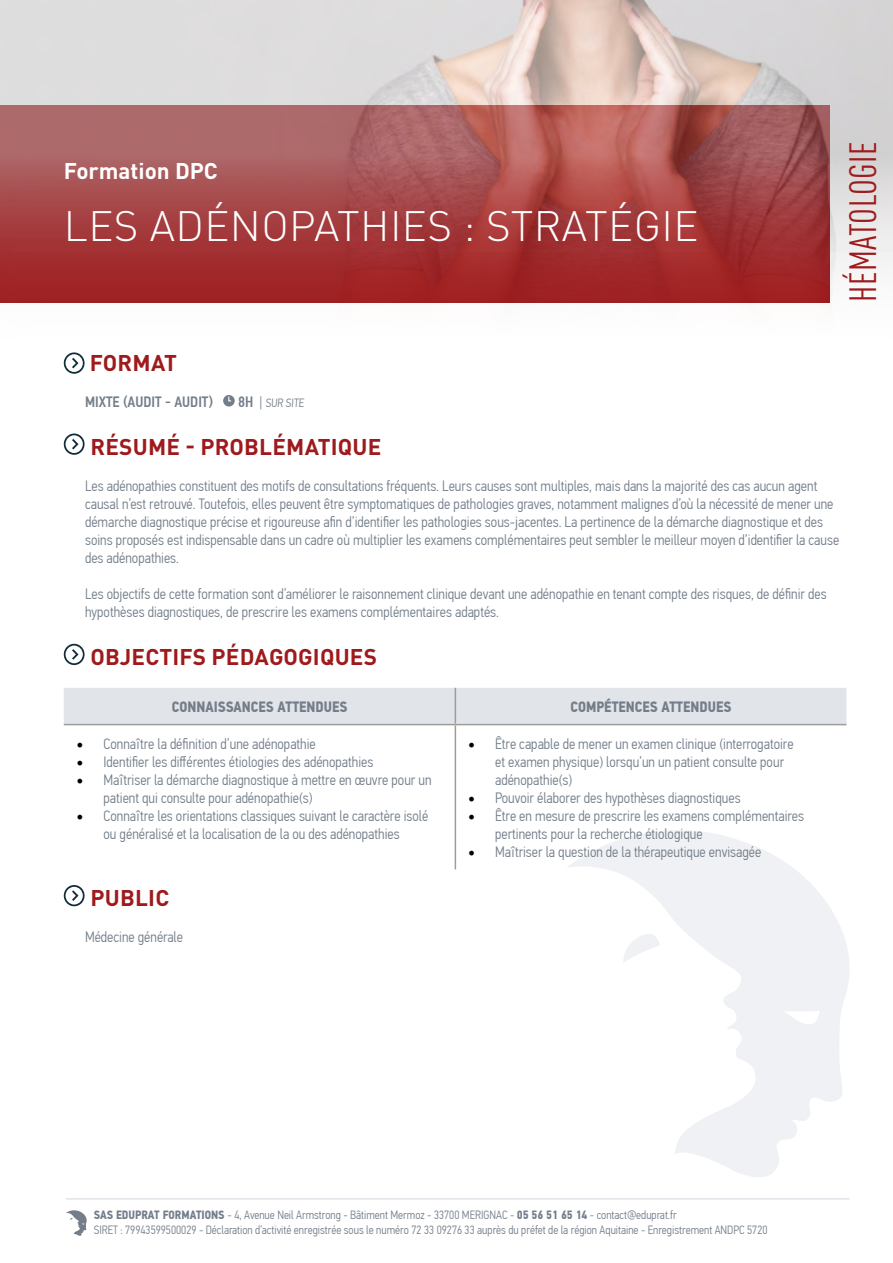
<style>
.page{position:relative;width:893px;height:1263px;background:#fff}
.page>*{position:absolute;margin:0;border:0;box-sizing:border-box;transform-origin:0 0}
.t1{font:300 42px "DINOT";letter-spacing:.01em;color:#fff}
.t2{font:condensed 37.5px "DINOT";letter-spacing:.01em;color:#9e1a1c}
.t3{font:700 22.5px "DINOT";letter-spacing:.01em;color:#9e1a1c}
.t4{font:700 22.5px "DINOT";color:#fff}
.t5{font:300 15px/18px "PF Din Text Cond Pro";color:#737e8a}
.t6{font:700 15px "PF Din Text Cond Pro";color:#737e8a}
.t7{font:500 15px "PF Din Text Cond Pro";color:#737e8a}
.t8{font:300 12px/14.4px "PF Din Text Cond Pro";color:#737e8b}
.t9{font:300 12px "PF Din Text Cond Pro";color:#737e8a}
.s1{font-weight:500;font-size:15px}
.s2{font-size:15px}
.s3{font-family:"Minion Pro";font-weight:400;font-size:18px;color:#000}
.s4{font-weight:700}
</style>
<div class="page">
<hr style="left:66px;top:1198px;width:784px;height:1px;background:#e1e4e9">
<svg style="left:66px;top:1210px;width:21px;height:26px"></svg>
<svg style="left:568px;top:830px;width:281px;height:347px"></svg>
<img style="left:0;top:0;width:893px;height:365px">
<svg style="left:64px;top:352px;width:21px;height:22px"></svg>
<div style="left:223px;top:395px;width:12px;height:11px;background:#737e8a;border-radius:50%"></div>
<svg style="left:228px;top:396px;width:3px;height:6px"></svg>
<svg style="left:64px;top:433px;width:21px;height:22px"></svg>
<svg style="left:64px;top:644px;width:21px;height:21px"></svg>
<svg style="left:64px;top:885px;width:21px;height:21px"></svg>
<div style="left:64px;top:688px;width:782px;height:36px;background:#e1e4e9"></div>
<hr style="left:455px;top:688px;width:1px;height:36px;background:#9d9d9c">
<hr style="left:64px;top:724px;width:391px;height:1px;background:#9d9d9c">
<hr style="left:455px;top:724px;width:391px;height:1px;background:#9d9d9c">
<hr style="left:455px;top:725px;width:1px;height:144px;background:#9d9d9c">
<h3 class="t4" style="left:64px;top:156px;width:156px">Formation DPC</h3>
<h1 class="t1" style="left:64px;top:200px;width:636px">LES ADÉNOPATHIES : STRATÉGIE</h1>
<h2 class="t2" style="left:841px;top:302px;width:162px;rotate:-90deg">HÉMATOLOGIE</h2>
<h3 class="t3" style="left:90px;top:348px;width:89px">FORMAT</h3>
<p class="t7" style="left:85px;top:392px;width:129px">MIXTE (AUDIT - AUDIT)</p>
<p class="t9" style="left:238px;top:396px;width:69px"><span class="s1">8H</span> <span class="s2">|</span> SUR SITE</p>
<h3 class="t3" style="left:91px;top:432px;width:292px">RÉSUMÉ - PROBLÉMATIQUE</h3>
<p class="t5" style="left:85px;top:477px;width:756px">Les adénopathies constituent des motifs de consultations fréquents. Leurs causes sont multiples, mais dans la majorité des cas aucun agent causal n’est retrouvé. Toutefois, elles peuvent être symptomatiques de pathologies graves, notamment malignes d’où la nécessité de mener une démarche diagnostique précise et rigoureuse afin d’identifier les pathologies sous-jacentes. La pertinence de la démarche diagnostique et des soins proposés est indispensable dans un cadre où multiplier les examens complémentaires peut sembler le meilleur moyen d’identifier la cause des adénopathies.</p>
<p class="t5" style="left:85px;top:585px;width:743px">Les objectifs de cette formation sont d’améliorer le raisonnement clinique devant une adénopathie en tenant compte des risques, de définir des hypothèses diagnostiques, de prescrire les examens complémentaires adaptés.</p>
<h3 class="t3" style="left:91px;top:642px;width:288px">OBJECTIFS PÉDAGOGIQUES</h3>
<p class="t6" style="left:172px;top:697px;width:177px">CONNAISSANCES ATTENDUES</p>
<p class="t6" style="left:571px;top:697px;width:162px">COMPÉTENCES ATTENDUES</p>
<p class="t5" style="left:77px;top:734px;width:241px"><span class="s3">•</span> Connaître la définition d’une adénopathie</p>
<p class="t5" style="left:77px;top:752px;width:298px"><span class="s3">•</span> Identifier les différentes étiologies des adénopathies</p>
<p class="t5" style="left:104px;top:770px;width:330px;text-indent:-27px"><span class="s3">•</span> Maîtriser la démarche diagnostique à mettre en œuvre pour un patient qui consulte pour adénopathie(s)</p>
<p class="t5" style="left:77px;top:806px;width:353px;text-align:center"><span class="s3">•</span> Connaître les orientations classiques suivant le caractère isolé ou généralisé et la localisation de la ou des adénopathies</p>
<p class="t5" style="left:495px;top:734px;width:300px;text-indent:-27px"><span class="s3">•</span> Être capable de mener un examen clinique (interrogatoire et examen physique) lorsqu’un un patient consulte pour adénopathie(s)</p>
<p class="t5" style="left:468px;top:788px;width:274px"><span class="s3">•</span> Pouvoir élaborer des hypothèses diagnostiques</p>
<p class="t5" style="left:495px;top:806px;width:311px;text-indent:-27px"><span class="s3">•</span> Être en mesure de prescrire les examens complémentaires pertinents pour la recherche étiologique</p>
<p class="t5" style="left:468px;top:842px;width:295px"><span class="s3">•</span> Maîtriser la question de la thérapeutique envisagée</p>
<h3 class="t3" style="left:91px;top:883px;width:80px">PUBLIC</h3>
<p class="t5" style="left:85px;top:928px;width:99px">Médecine générale</p>
<p class="t8" style="left:94px;top:1208px;width:675px"><span class="s4">SAS EDUPRAT FORMATIONS</span> - 4, Avenue Neil Armstrong - Bâtiment Mermoz - 33700 MERIGNAC - <span class="s4">05 56 51 65 14</span> - contact@eduprat.fr<br>SIRET : 79943599500029 - Déclaration d’activité enregistrée sous le numéro 72 33 09276 33 auprès du préfet de la région Aquitaine - Enregistrement ANDPC 5720</p>
</div>
